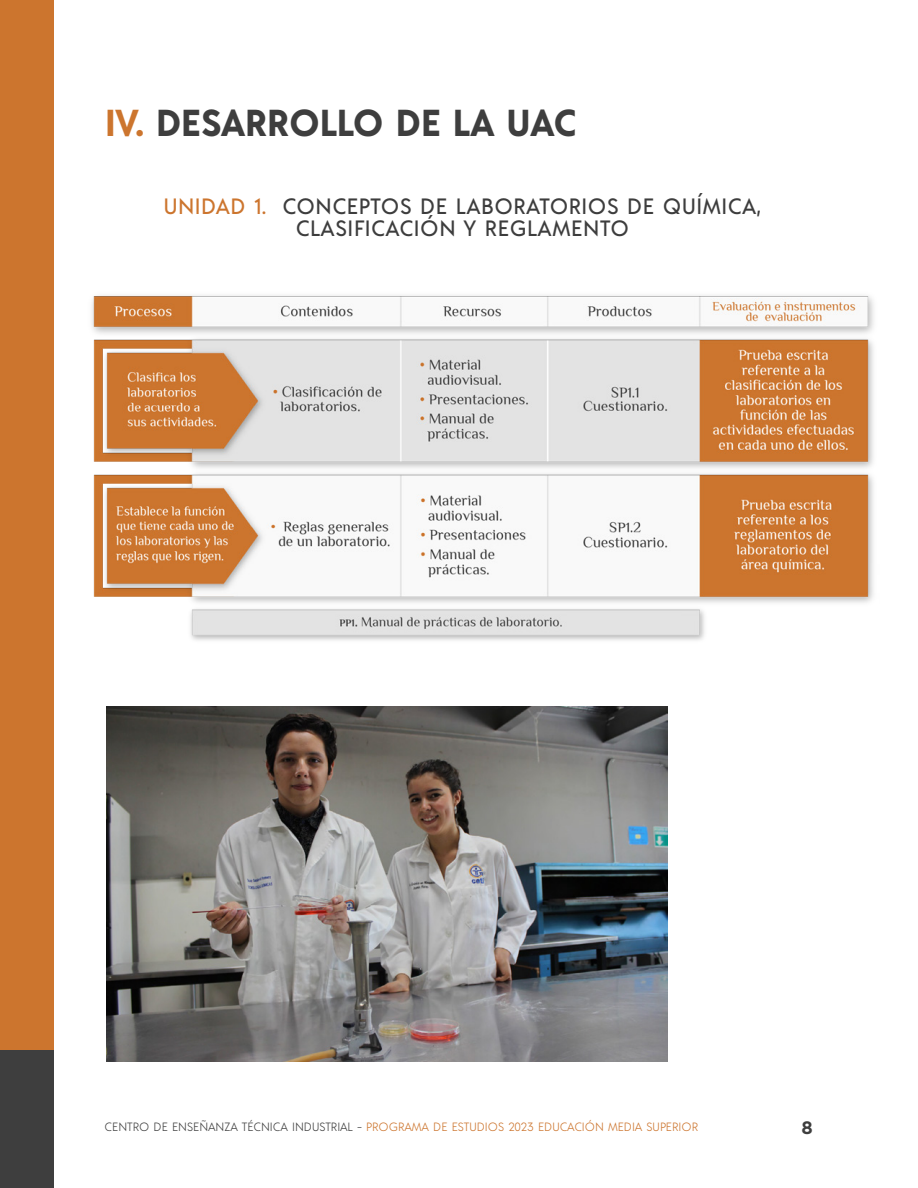
<style>
.page{position:relative;width:918px;height:1188px;background:#fff}
.page>*{position:absolute;margin:0;border:0;box-sizing:border-box;transform-origin:0 0}
.t1{font:700 37.5px "Acre";letter-spacing:-.005em;color:#3e3e3e}
.t2{font:500 22.2px/22.5px "Acre";letter-spacing:.025em;color:#3d3d3d;text-align:center}
.t3{font:700 18px "Gotham";color:#3e3e3e}
.t4{font:300 12px "Acre";color:#cc752e}
.s1{color:#cc752e}
.s2{color:#3e3e3e}
</style>
<div class="page">
<div style="left:0;top:0;width:54px;height:1050px;background:#cc752e"></div>
<div style="left:0;top:1050px;width:54px;height:138px;background:#3e3e3e"></div>
<img style="left:91px;top:295px;width:783px;height:346px">
<img style="left:106px;top:706px;width:562px;height:355px">
<h1 class="t1" style="left:105px;top:96px;width:473px"><span class="s1">IV.</span> DESARROLLO DE LA UAC</h1>
<h2 class="t2" style="left:164px;top:193px;width:599px"><span class="s1">UNIDAD 1.</span> CONCEPTOS DE LABORATORIOS DE QUÍMICA,<br>CLASIFICACIÓN Y REGLAMENTO</h2>
<p class="t4" style="left:105px;top:1119px;width:595px"><span class="s2">CENTRO DE ENSEÑANZA TÉCNICA INDUSTRIAL -</span> PROGRAMA DE ESTUDIOS 2023 EDUCACIÓN MEDIA SUPERIOR</p>
<h3 class="t3" style="left:802px;top:1118px;width:13px">8</h3>
</div>
